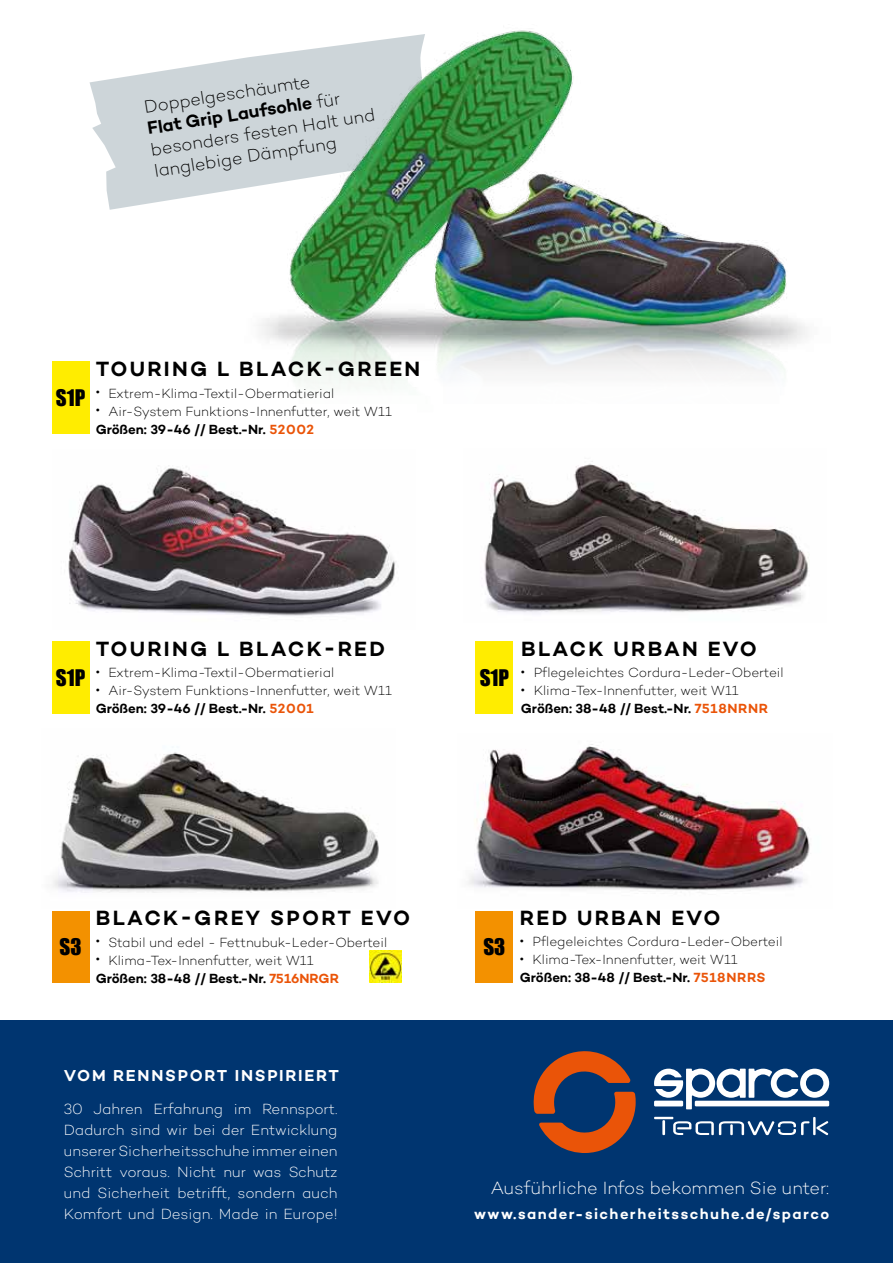
<style>
.page{position:relative;width:893px;height:1263px;background:#fff}
.page>*{position:absolute;margin:0;border:0;box-sizing:border-box;transform-origin:0 0}
.t1{font:600 21px "Campton";letter-spacing:.11em;color:#000}
.t2{font:21px "Impact";color:#000}
.t3{font:200 18px/21.6px "Campton";color:#000}
.t4{font:200 18px "Campton";color:#fff}
.t5{font:600 16.2px "Campton";letter-spacing:.11em;color:#fff}
.t6{font:200 15px/21px "Campton";letter-spacing:-.005em;color:#fff;text-align:justify}
.t7{font:600 15px "Campton";letter-spacing:.1em;color:#fff}
.t8{font:200 13.5px/18px "Campton";color:#000}
.s1{font-weight:600}
.s2{font-weight:600;color:#ea5408}
</style>
<div class="page">
<img style="left:484px;top:507px;width:325px;height:106px">
<img style="left:468px;top:744px;width:342px;height:147px">
<img style="left:68px;top:470px;width:328px;height:146px">
<div style="left:0;top:1020px;width:893px;height:243px;background:#003570"></div>
<svg style="left:534px;top:1051px;width:102px;height:102px"></svg>
<svg style="left:654px;top:1117px;width:174px;height:18px"></svg>
<svg style="left:654px;top:1068px;width:175px;height:41px"></svg>
<svg style="left:90px;top:70px;width:76px;height:140px;fill:#cdd5d9"></svg>
<img style="left:53px;top:752px;width:326px;height:141px">
<img style="left:166px;top:30px;width:641px;height:477px">
<div style="left:475px;top:911px;width:38px;height:72px;background:#f39100"></div>
<div style="left:52px;top:911px;width:38px;height:72px;background:#f39100"></div>
<img style="left:370px;top:951px;width:32px;height:32px">
<div style="left:52px;top:361px;width:38px;height:73px;background:#ffed00"></div>
<div style="left:52px;top:641px;width:38px;height:72px;background:#ffed00"></div>
<div style="left:475px;top:641px;width:38px;height:72px;background:#ffed00"></div>
<h2 class="t3" style="left:143px;top:96px;width:228px;rotate:-9deg">Doppelgeschäumte<br><span class="s1">Flat Grip Laufsohle</span> für besonders festen Halt und langlebige Dämpfung</h2>
<h1 class="t2" style="left:56px;top:382px;width:31px">S1P</h1>
<h1 class="t1" style="left:96px;top:356px;width:326px">Touring L Black-Green</h1>
<p class="t8" style="left:96px;top:384px;width:240px">• Extrem-Klima-Textil-Obermatierial</p>
<p class="t8" style="left:96px;top:402px;width:298px">• Air-System Funktions-Innenfutter, weit W11<br><span class="s1">Größen: 39-46 // Best.-Nr.</span> <span class="s2">52002</span></p>
<h1 class="t2" style="left:56px;top:661px;width:31px">S1P</h1>
<h1 class="t1" style="left:96px;top:635px;width:291px">Touring L Black-Red</h1>
<p class="t8" style="left:96px;top:664px;width:240px">• Extrem-Klima-Textil-Obermatierial</p>
<p class="t8" style="left:96px;top:681px;width:298px">• Air-System Funktions-Innenfutter, weit W11<br><span class="s1">Größen: 39-46 // Best.-Nr.</span> <span class="s2">52001</span></p>
<h1 class="t2" style="left:480px;top:661px;width:31px">S1P</h1>
<h1 class="t1" style="left:521px;top:635px;width:237px">Black Urban Evo</h1>
<p class="t8" style="left:521px;top:664px;width:264px">• Pflegeleichtes Cordura-Leder-Oberteil</p>
<p class="t8" style="left:521px;top:681px;width:249px">• Klima-Tex-Innenfutter, weit W11<br><span class="s1">Größen: 38-48 // Best.-Nr.</span> <span class="s2">7518N RN R</span></p>
<h1 class="t2" style="left:60px;top:931px;width:23px">S3</h1>
<h1 class="t1" style="left:96px;top:905px;width:316px">Black-Grey Sport Evo</h1>
<p class="t8" style="left:96px;top:933px;width:293px">• Stabil und edel - Fettnubuk-Leder-Oberteil</p>
<p class="t8" style="left:96px;top:951px;width:245px">• Klima-Tex-Innenfutter, weit W11<br><span class="s1">Größen: 38-48 // Best.-Nr.</span> <span class="s2">7516NRGR</span></p>
<p class="t5" style="left:64px;top:1065px;width:277px">Vom Rennsport inspiriert</p>
<p class="t6" style="left:64px;top:1098px;width:275px">30 Jahren Erfahrung im Rennsport.<br>Dadurch sind wir bei der Entwicklung unserer Sicherheitsschuhe immer einen Schritt voraus. Nicht nur was Schutz und Sicherheit betrifft, sondern auch Komfort und Design. Made in Europe!</p>
<h1 class="t2" style="left:483px;top:931px;width:23px">S3</h1>
<h1 class="t1" style="left:520px;top:904px;width:202px">red Urban Evo</h1>
<p class="t8" style="left:520px;top:932px;width:264px">• Pflegeleichtes Cordura-Leder-Oberteil</p>
<p class="t8" style="left:520px;top:950px;width:246px">• Klima-Tex-Innenfutter, weit W11<br><span class="s1">Größen: 38-48 // Best.-Nr.</span> <span class="s2">7518N RRS</span></p>
<h2 class="t4" style="left:491px;top:1177px;width:340px">Ausführliche Infos bekommen Sie unter:</h2>
<p class="t7" style="left:474px;top:1204px;width:357px">www.sander-sicherheitsschuhe.de/sparco</p>
</div>
